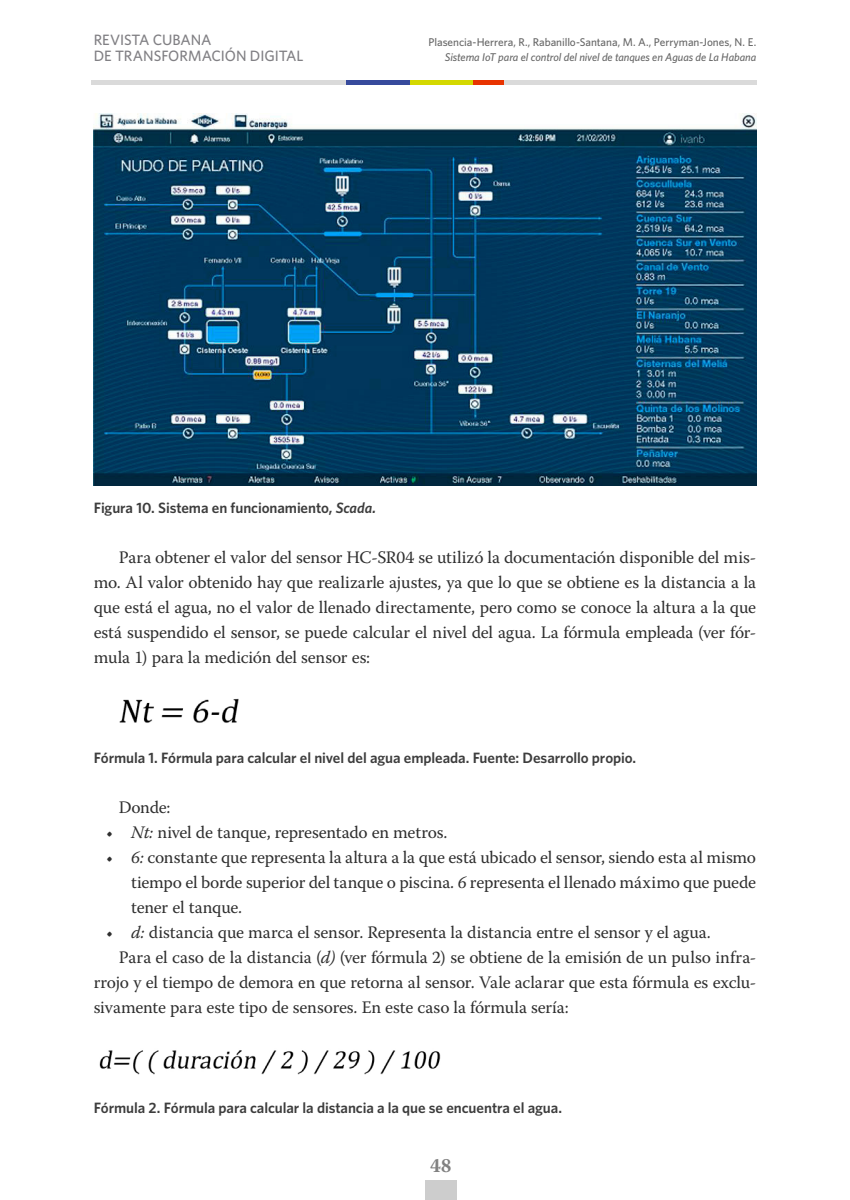
<style>
.page{position:relative;width:850px;height:1200px;background:#fff}
.page>*{position:absolute;margin:0;border:0;box-sizing:border-box;transform-origin:0 0}
.t1{font:700 20px "Warnock Pro";color:#818181}
._04_Cuerpo_sangría{font:17.5px/25px "Warnock Pro";letter-spacing:-.01em;color:#2f2f2f;text-align:justify}
._01_PIE_o_TITULO_de{font:600 15px "Whitney";letter-spacing:-.005em;color:#3d3d3d}
.t2{font:500 15px/16.2px "Whitney";letter-spacing:-.005em;color:#818084}
.t3{font:500 11.25px "Whitney";letter-spacing:-.005em;color:#666}
.t4{font:italic 500 11.25px "Whitney";letter-spacing:-.005em;color:#666}
.s1{font-style:italic}
</style>
<div class="page">
<div style="left:91px;top:80px;width:260px;height:5px;background:#dadada"></div>
<div style="left:425px;top:1180px;width:32px;height:20px;background:#cdcdcd"></div>
<div style="left:502px;top:80px;width:254px;height:5px;background:#dadada"></div>
<div style="left:472px;top:80px;width:32px;height:5px;background:#e83300"></div>
<div style="left:441px;top:80px;width:31px;height:5px;background:#d4d800"></div>
<div style="left:409px;top:80px;width:32px;height:5px;background:#d4d800"></div>
<div style="left:378px;top:80px;width:31px;height:5px;background:#374a9c"></div>
<div style="left:346px;top:80px;width:32px;height:5px;background:#374a9c"></div>
<img style="left:119px;top:698px;width:120px;height:25px">
<img style="left:99px;top:1050px;width:342px;height:25px">
<img style="left:94px;top:113px;width:662px;height:372px">
<p class="t2" style="left:94px;top:31px;width:211px">REVISTA CUBANA<br>DE TRANSFORMACIÓN DIGITAL</p>
<p class="t3" style="left:429px;top:35px;width:329px">Plasencia-Herrera, R., Rabanillo-Santana, M. A., Perryman-Jones, N. E.</p>
<p class="t4" style="left:445px;top:50px;width:313px">Sistema IoT para el control del nivel de tanques en Aguas de La Habana</p>
<p class="_01_PIE_o_TITULO_de" style="left:94px;top:498px;width:284px">Figura 10. Sistema en funcionamiento, <span class="s1">Scada.</span></p>
<p class="_04_Cuerpo_sangría" style="left:94px;top:544px;width:664px;text-indent:25px">Para obtener el valor del sensor HC-SR04 se utilizó la documentación disponible del mis&shy;mo. Al valor obtenido hay que realizarle ajustes, ya que lo que se obtiene es la distancia a la que está el agua, no el valor de llenado directamente, pero como se conoce la altura a la que está suspendido el sensor, se puede calcular el nivel del agua. La fórmula empleada (ver fór&shy;mula 1) para la medición del sensor es:</p>
<p class="_01_PIE_o_TITULO_de" style="left:94px;top:748px;width:544px">Fórmula 1. Fórmula para calcular el nivel del agua empleada. Fuente: Desarrollo propio.</p>
<p class="_04_Cuerpo_sangría" style="left:119px;top:794px;width:53px">Donde:</p>
<p class="_04_Cuerpo_sangría" style="left:106px;top:819px;width:343px">• <span class="s1">Nt:</span> nivel de tanque, representado en metros.</p>
<p class="_04_Cuerpo_sangría" style="left:131px;top:844px;width:627px;text-indent:-25px">• <span class="s1">6:</span> constante que representa la altura a la que está ubicado el sensor, siendo esta al mismo tiempo el borde superior del tanque o piscina. <span class="s1">6</span> representa el llenado máximo que puede tener el tanque.</p>
<p class="_04_Cuerpo_sangría" style="left:106px;top:919px;width:606px">• <span class="s1">d:</span> distancia que marca el sensor. Representa la distancia entre el sensor y el agua.</p>
<p class="_04_Cuerpo_sangría" style="left:94px;top:944px;width:664px;text-indent:25px">Para el caso de la distancia (<span class="s1">d)</span> (ver fórmula 2) se obtiene de la emisión de un pulso infra&shy;rrojo y el tiempo de demora en que retorna al sensor. Vale aclarar que esta fórmula es exclu&shy;sivamente para este tipo de sensores. En este caso la fórmula sería:</p>
<p class="_01_PIE_o_TITULO_de" style="left:94px;top:1098px;width:470px">Fórmula 2. Fórmula para calcular la distancia a la que se encuentra el agua.</p>
<p class="t1" style="left:430px;top:1154px;width:23px">48</p>
</div>
